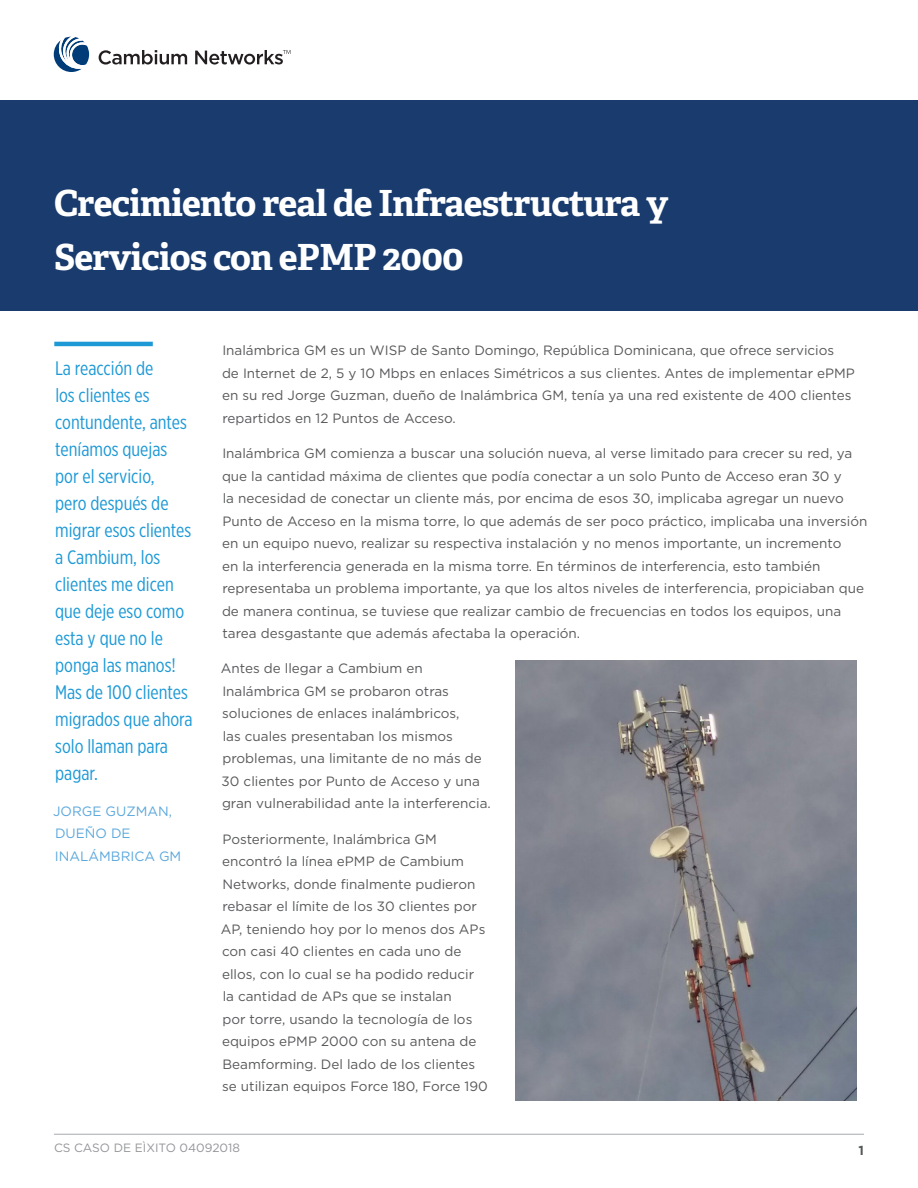
<style>
.page{position:relative;width:918px;height:1188px;background:#fff}
.page>*{position:absolute;margin:0;border:0;box-sizing:border-box;transform-origin:0 0}
.Main_Title{font:700 36px/54px "Adelle";letter-spacing:-.02em;color:#fff}
.Pull_Quote{font:19.5px/27px "Gotham X Narrow";color:#1d99d6}
.t1{font:13.5px/22.5px "Gotham";color:#57585a}
.Pull_Quote_-_Author{font:13.5px/22.5px "Gotham";color:#5ba8dc}
.t2{font:13.05px "Gotham";color:#57585a}
.t3{font:700 13.05px "Gotham";color:#57585a}
.Caption_Center{font:12px "Gotham";color:#939598}
</style>
<div class="page">
<hr style="left:54px;top:1134px;width:810px;height:1px;background:#a8a9ad">
<div style="left:0;top:100px;width:918px;height:210px;background:#193b6d"></div>
<svg style="left:99px;top:50px;width:88px;height:15px"></svg>
<svg style="left:195px;top:50px;width:95px;height:15px"></svg>
<svg style="left:54px;top:37px;width:35px;height:35px"></svg>
<hr style="left:54px;top:342px;width:99px;height:4px;background:#1d99d6">
<img style="left:516px;top:661px;width:340px;height:440px">
<p class="Main_Title" style="left:54px;top:176px;width:616px">Crecimiento real de Infraestructura y<br>Servicios con ePMP 2000</p>
<p class="Pull_Quote" style="left:55px;top:355px;width:139px">La reacción de<br>los clientes es contundente, antes teníamos quejas por el servicio,<br>pero después de migrar esos clientes a Cambium, los clientes me dicen que deje eso como esta y que no le ponga las manos!<br>Mas de 100 clientes migrados que ahora solo llaman para pagar.</p>
<p class="Pull_Quote_-_Author" style="left:53px;top:800px;width:130px">JORGE GUZMAN,<br>DUEÑO DE<br>INALÁMBRICA GM</p>
<p class="t1" style="left:222px;top:339px;width:635px">Inalámbrica GM es un WISP de Santo Domingo, República Dominicana, que ofrece servicios<br>de Internet de 2, 5 y 10 Mbps en enlaces Simétricos a sus clientes. Antes de implementar ePMP en su red Jorge Guzman, dueño de Inalámbrica GM, tenía ya una red existente de 400 clientes repartidos en 12 Puntos de Acceso.</p>
<p class="t1" style="left:222px;top:442px;width:647px">Inalámbrica GM comienza a buscar una solución nueva, al verse limitado para crecer su red, ya que la cantidad máxima de clientes que podía conectar a un solo Punto de Acceso eran 30 y<br>la necesidad de conectar un cliente más, por encima de esos 30, implicaba agregar un nuevo Punto de Acceso en la misma torre, lo que además de ser poco práctico, implicaba una inversión en un equipo nuevo, realizar su respectiva instalación y no menos importante, un incremento<br>en la interferencia generada en la misma torre. En términos de interferencia, esto también representaba un problema importante, ya que los altos niveles de interferencia, propiciaban que de manera continua, se tuviese que realizar cambio de frecuencias en todos los equipos, una tarea desgastante que además afectaba la operación.</p>
<p class="t1" style="left:221px;top:657px;width:271px">Antes de llegar a Cambium en Inalámbrica GM se probaron otras soluciones de enlaces inalámbricos,<br>las cuales presentaban los mismos problemas, una limitante de no más de 30 clientes por Punto de Acceso y una gran vulnerabilidad ante la interferencia.</p>
<p class="t1" style="left:221px;top:828px;width:268px">Posteriormente, Inalámbrica GM encontró la línea ePMP de Cambium Networks, donde finalmente pudieron rebasar el límite de los 30 clientes por AP, teniendo hoy por lo menos dos APs con casi 40 clientes en cada uno de ellos, con lo cual se ha podido reducir la cantidad de APs que se instalan<br>por torre, usando la tecnología de los equipos ePMP 2000 con su antena de Beamforming. Del lado de los clientes se utilizan equipos Force 180, Force 190</p>
<p class="Caption_Center" style="left:54px;top:1140px;width:187px">CS CASO DE EÌXITO 04092018</p>
<p class="t2" style="left:54px;top:1142px;width:154px">Add Reference Number</p>
<p class="t3" style="left:858px;top:1142px;width:7px">1</p>
</div>
